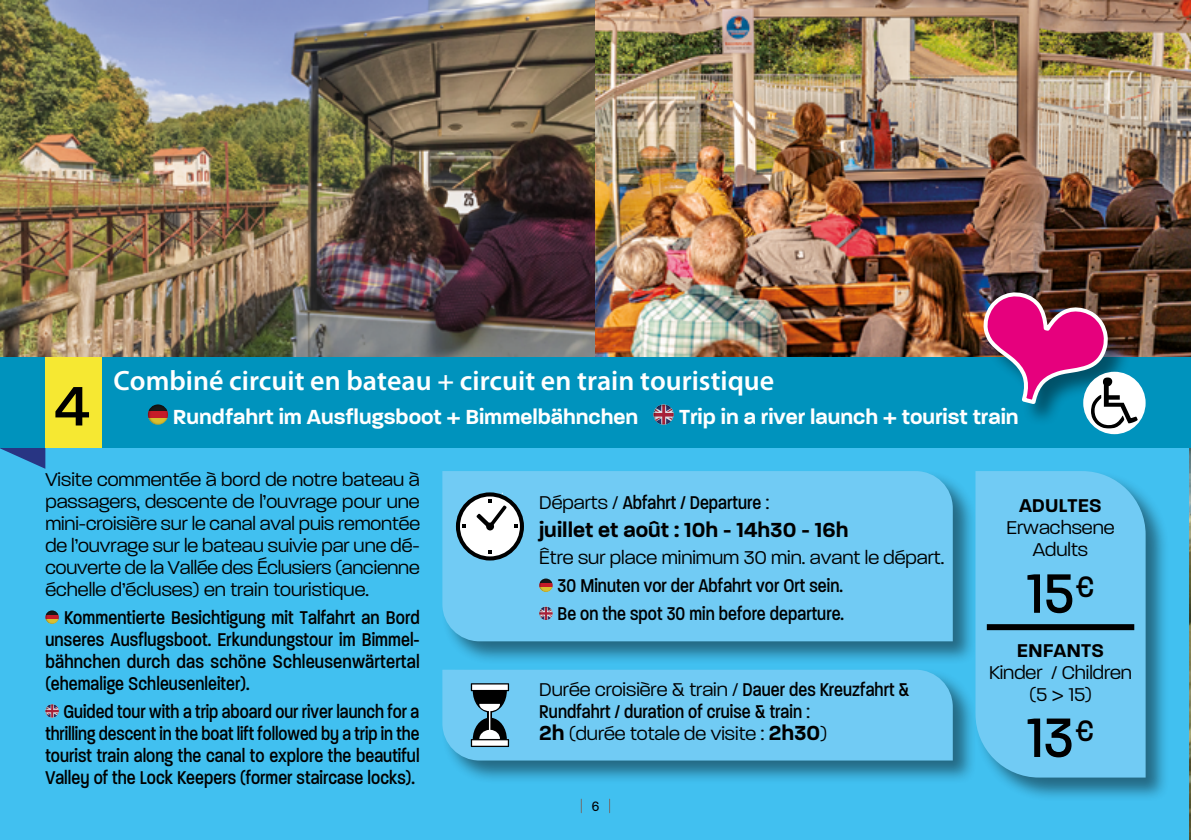
<style>
.page{position:relative;width:1191px;height:840px;background:#fff}
.page>*{position:absolute;margin:0;border:0;box-sizing:border-box;transform-origin:0 0}
.t1{font:500 60px "Paralucent";color:#000;scale:.9 1}
.t2{font:500 60px "Paralucent";color:#000}
.t3{font:600 28px "Myriad Pro";color:#fff}
.t4{font:600 22px "Paralucent";color:#fff}
.t5{font:600 22px "Paralucent";color:#000}
.t6{font:500 20px/22px "Paralucent Condensed";color:#000;text-align:justify}
.t7{font:300 20px/22px "Paralucent";color:#000;text-align:center}
.t8{font:600 20px "Paralucent";color:#000}
.t9{font:14px "Akzidenz Grotesk BE";color:#000}
.s1{font-family:"Paralucent";font-weight:300}
.s2{font-family:"Paralucent Condensed";font-weight:500}
.s3{font-weight:600;font-size:22px}
</style>
<div class="page">
<div style="left:0;top:0;width:1191px;height:839px;background:#41c0f0"></div>
<svg style="left:581px;top:798px;width:1px;height:14px"></svg>
<svg style="left:609px;top:798px;width:1px;height:14px"></svg>
<img style="left:1189px;top:448px;width:2px;height:391px">
<img style="left:0;top:0;width:595px;height:357px">
<svg style="left:45px;top:610px;width:14px;height:13px"></svg>
<svg style="left:45px;top:703px;width:14px;height:14px"></svg>
<img style="left:595px;top:0;width:596px;height:357px">
<svg style="left:0;top:448px;width:45px;height:20px"></svg>
<div style="left:0;top:357px;width:1191px;height:91px;background:#0093bd"></div>
<svg style="left:148px;top:417px;width:20px;height:7px"></svg>
<svg style="left:148px;top:404px;width:20px;height:20px"></svg>
<svg style="left:653px;top:404px;width:20px;height:20px"></svg>
<svg style="left:653px;top:404px;width:20px;height:20px"></svg>
<div style="left:45px;top:357px;width:57px;height:91px;background:#f6e832"></div>
<div style="left:441px;top:469px;width:535px;height:196px;background:#000;opacity:.45"></div>
<div style="left:442px;top:471px;width:510px;height:170px;background:#71cbf4"></div>
<div style="left:974px;top:469px;width:195px;height:331px;background:#000;opacity:.45"></div>
<div style="left:975px;top:471px;width:170px;height:306px;background:#71cbf4"></div>
<svg style="left:539px;top:578px;width:13px;height:13px"></svg>
<svg style="left:539px;top:606px;width:13px;height:13px"></svg>
<svg style="left:456px;top:492px;width:68px;height:68px;background:#a7bbc4"></svg>
<div style="left:486px;top:522px;width:8px;height:8px;background:#000;border-radius:50%"></div>
<div style="left:441px;top:667px;width:535px;height:117px;background:#000;opacity:.45"></div>
<div style="left:442px;top:669px;width:510px;height:91px;background:#71cbf4"></div>
<svg style="left:471px;top:682px;width:38px;height:64px;background:#67828e"></svg>
<svg style="left:986px;top:623px;width:148px;height:6px"></svg>
<div style="left:1083px;top:371px;width:62px;height:63px;background:#fff;border-radius:50%"></div>
<svg style="left:980px;top:289px;width:157px;height:139px"></svg>
<h1 class="t2" style="left:54px;top:370px;width:37px">4</h1>
<h2 class="t3" style="left:113px;top:362px;width:662px">Combiné circuit en bateau + circuit en train touristique</h2>
<p class="t4" style="left:173px;top:403px;width:467px">Rundfahrt im Ausflugsboot + Bimmelbähnchen</p>
<p class="t4" style="left:679px;top:403px;width:341px">Trip in a river launch + tourist train</p>
<p class="t7" style="left:45px;top:468px;width:376px;text-align:justify">Visite commentée à bord de notre bateau à passagers, descente de l’ouvrage pour une mini-croisière sur le canal aval puis remontée de l’ouvrage sur le bateau suivie par une dé&shy;couverte de la Vallée des Éclusiers (ancienne échelle d’écluses) en train touristique.</p>
<p class="t6" style="left:45px;top:606px;width:376px;text-indent:19px">Kommentierte Besichtigung mit Talfahrt an Bord unseres Ausflugsboot. Erkundungstour im Bimmel&shy;bähnchen durch das schöne Schleusenwärtertal (ehemalige Schleusenleiter).</p>
<p class="t6" style="left:45px;top:700px;width:376px;text-indent:18px">Guided tour with a trip aboard our river launch for a thrilling descent in the boat lift followed by a trip in the tourist train along the canal to explore the beautiful Valley of the Lock Keepers (former staircase locks).</p>
<p class="t6" style="left:539px;top:491px;width:232px"><span class="s1">Départs /</span> Abfahrt / Departure <span class="s1">:</span></p>
<p class="t5" style="left:539px;top:516px;width:311px">juillet et août : 10h - 14h30 - 16h</p>
<p class="t7" style="left:539px;top:546px;width:406px">Être sur place minimum 30 min. avant le départ.</p>
<p class="t6" style="left:557px;top:571px;width:288px;line-height:28px">30 Minuten vor der Abfahrt vor Ort sein.<br>Be on the spot 30 min before departure.</p>
<p class="t7" style="left:539px;top:678px;width:372px">Durée croisière &amp; train / <span class="s2">Dauer des Kreuzfahrt &amp;</span></p>
<p class="t6" style="left:539px;top:700px;width:272px">Rundfahrt / duration of cruise &amp; train <span class="s1">:</span></p>
<p class="t7" style="left:539px;top:722px;width:289px"><span class="s3">2h</span> (durée totale de visite : <span class="s3">2h30</span>)</p>
<p class="t9" style="left:591px;top:797px;width:10px">6</p>
<p class="t8" style="left:1019px;top:493px;width:84px">ADULTES</p>
<p class="t7" style="left:1006px;top:516px;width:110px">Erwachsene<br>Adults</p>
<h1 class="t1" style="left:1027px;top:557px;width:76px">15<sup>€</sup></h1>
<p class="t8" style="left:1017px;top:637px;width:89px">ENFANTS</p>
<p class="t7" style="left:989px;top:660px;width:145px">Kinder / Children (5 &gt; 15)</p>
<h1 class="t1" style="left:1027px;top:701px;width:76px">13<sup>€</sup></h1>
</div>
